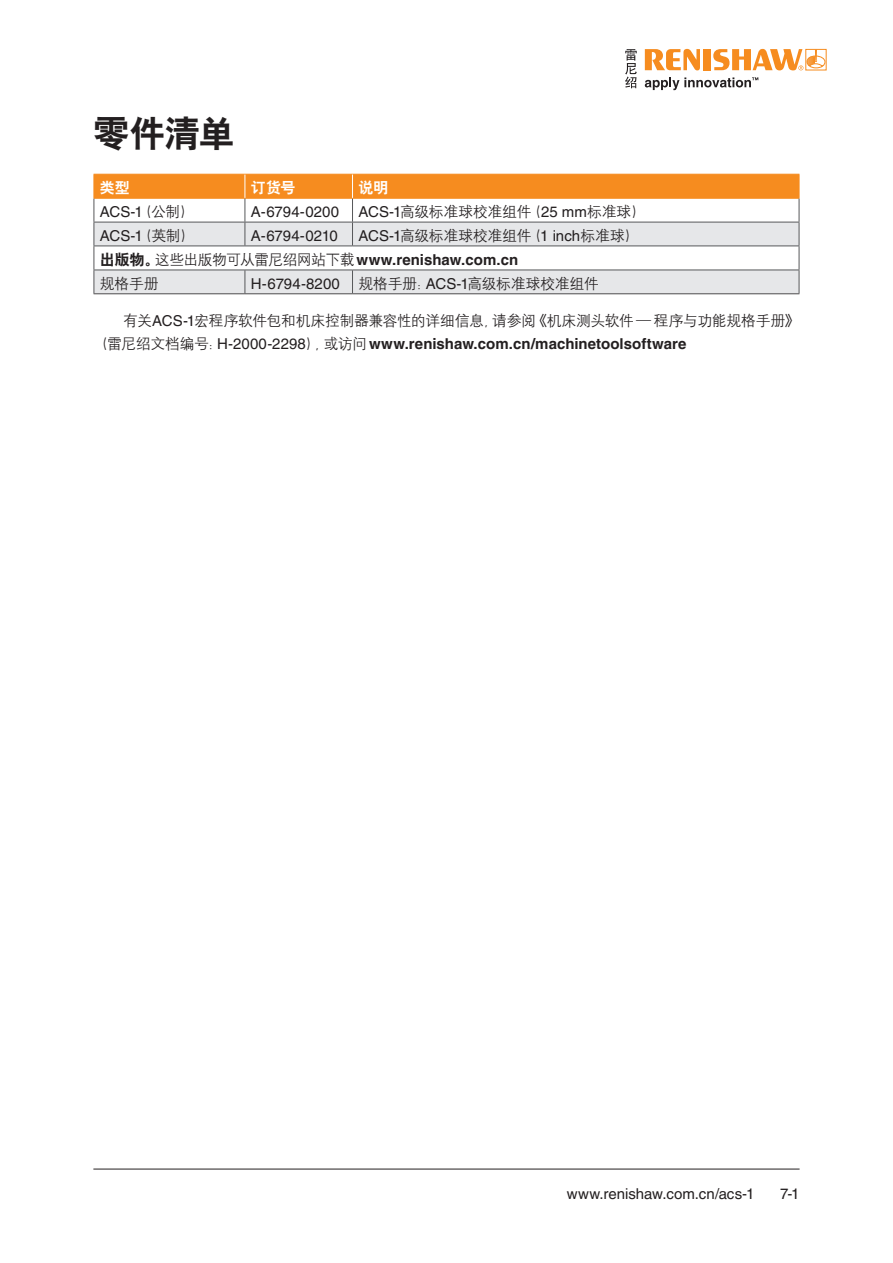
<style>
.page{position:relative;width:893px;height:1263px;background:#fff}
.page>*{position:absolute;margin:0;border:0;box-sizing:border-box;transform-origin:0 0}
.Section_heading_24pt{font:36px "H Yb 2 gj";color:#231f20}
._10pt_Body_Text{font:15px/23.5px "H Yg 2 gj";letter-spacing:-.035em;color:#231f20}
.Table_body_left_alig{font:15px "Helvetica LT Pro";color:#231f20}
.Table_body_left_alig-2{font:15px "H Yg 2 gj";letter-spacing:-.03em;color:#231f20}
.Table_body_left_alig-3{font:700 15px "Helvetica LT Pro";color:#231f20}
.Table_body_left_alig-4{font:15px "H Yb 2 gj";letter-spacing:-.005em;color:#fff}
.s1{font-family:"H Yg 2 gj"}
.s2{font-family:"Helvetica LT Pro"}
.s3{font-family:"H Yb 2 gj";font-weight:400}
.s4{font-family:"H Yg 2 gj";font-weight:400}
.s5{font-family:"Helvetica LT Pro";font-weight:700}
</style>
<div class="page">
<hr style="left:93px;top:1169px;width:707px;height:1px;background:#231f20">
<svg style="left:645px;top:49px;width:55px;height:21px"></svg>
<div style="left:704px;top:49px;width:7px;height:21px;background:#f68c1f"></div>
<svg style="left:713px;top:49px;width:112px;height:21px"></svg>
<svg style="left:645px;top:77px;width:113px;height:13px"></svg>
<svg style="left:625px;top:49px;width:12px;height:39px"></svg>
<svg style="left:94px;top:174px;width:706px;height:119px"></svg>
<hr style="left:94px;top:293px;width:151px;height:1px;background:#4d4b4d">
<hr style="left:245px;top:293px;width:107px;height:1px;background:#4d4b4d">
<hr style="left:352px;top:293px;width:447px;height:1px;background:#4d4b4d">
<p class="Section_heading_24pt" style="left:94px;top:115px;width:143px">零件清单</p>
<p class="Table_body_left_alig-4" style="left:100px;top:180px;width:31px">类型</p>
<p class="Table_body_left_alig-4" style="left:251px;top:180px;width:46px">订货号</p>
<p class="Table_body_left_alig-4" style="left:358px;top:180px;width:31px">说明</p>
<p class="Table_body_left_alig" style="left:100px;top:203px;width:96px">ACS-1<span class="s1">（公制）</span></p>
<p class="Table_body_left_alig" style="left:251px;top:203px;width:90px">A-6794-0200</p>
<p class="Table_body_left_alig-2" style="left:358px;top:204px;width:288px"><span class="s2">ACS-1</span>高级标准球校准组件（<span class="s2">25 mm</span>标准球）</p>
<p class="Table_body_left_alig" style="left:100px;top:227px;width:96px">ACS-1<span class="s1">（英制）</span></p>
<p class="Table_body_left_alig" style="left:251px;top:227px;width:88px">A-6794-0210</p>
<p class="Table_body_left_alig-2" style="left:358px;top:228px;width:282px"><span class="s2">ACS-1</span>高级标准球校准组件（<span class="s2">1 inch</span>标准球）</p>
<p class="Table_body_left_alig-3" style="left:100px;top:251px;width:420px"><span class="s3">出版物。</span><span class="s4">这些出版物可从雷尼绍网站下载</span>www.renishaw.com.cn</p>
<p class="Table_body_left_alig-2" style="left:100px;top:276px;width:60px">规格手册</p>
<p class="Table_body_left_alig" style="left:251px;top:275px;width:91px">H-6794-8200</p>
<p class="Table_body_left_alig-2" style="left:358px;top:276px;width:242px">规格手册：<span class="s2">ACS-1</span>高级标准球校准组件</p>
<p class="_10pt_Body_Text" style="left:94px;top:309px;width:707px;text-indent:30px">有关<span class="s2">ACS-1</span>宏程序软件包和机床控制器兼容性的详细信息，请参阅《机床测头软件 — 程序与功能规格手册》（雷尼绍文档编号：<span class="s2">H-2000-2298</span>），或访问<span class="s5">www.renishaw.com.cn/machinetoolsoftware</span></p>
<p class="Table_body_left_alig" style="left:567px;top:1185px;width:189px">www.renishaw.com.cn/acs-1</p>
<p class="Table_body_left_alig" style="left:780px;top:1185px;width:21px">7-1</p>
</div>
